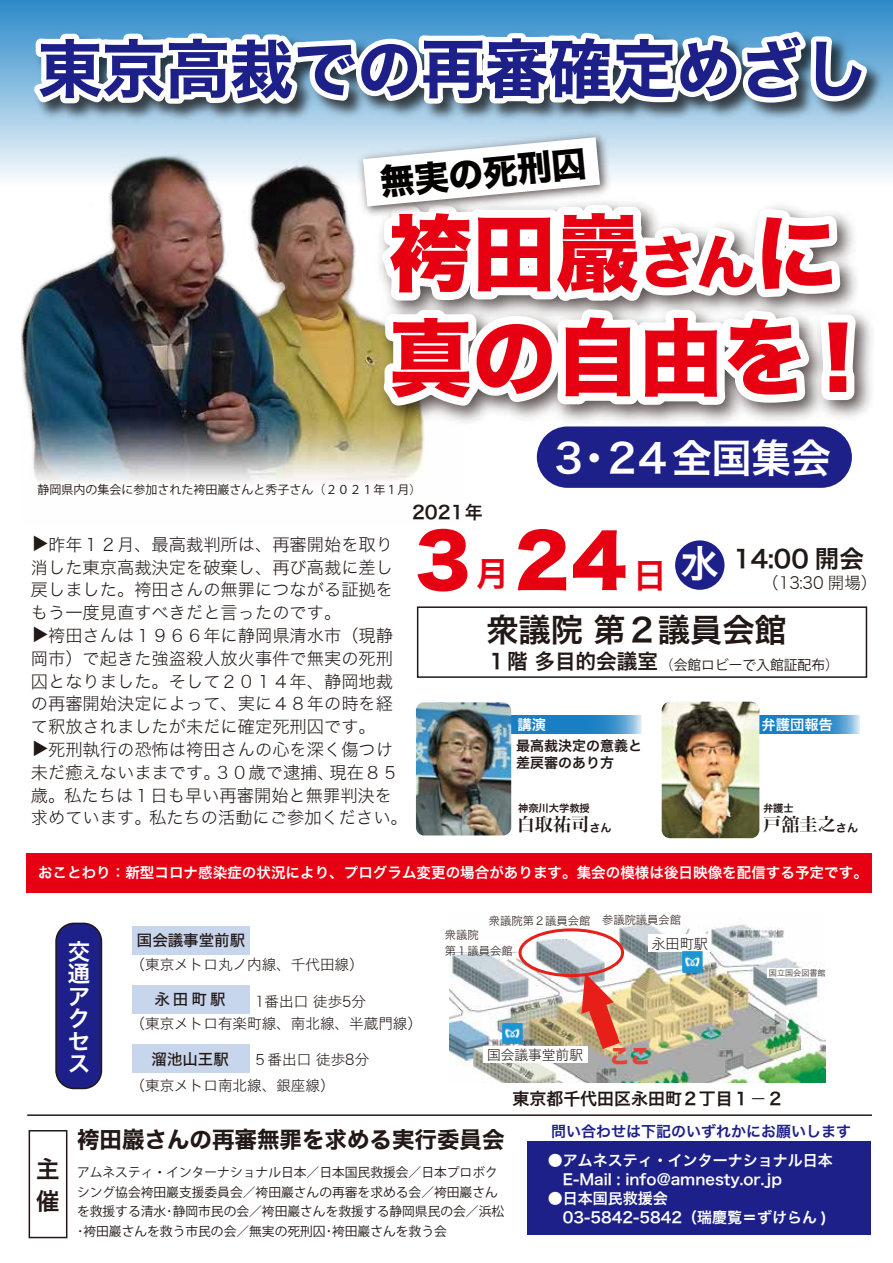
<style>
.page{position:relative;width:893px;height:1263px;background:#fff}
.page>*{position:absolute;margin:0;border:0;box-sizing:border-box;transform-origin:0 0}
.t1{font:83.4px/104.2px "Hiragino Kaku W8 90 msp RKSJ H";color:#e60012}
.t2{font:71.85px "Hiragino Kaku W8 90 msp RKSJ H";color:#e60012}
.t3{font:63.75px "Hiragino Kaku W7 90 msp RKSJ H";color:#1d2088}
.t4{font:39.75px "Hiragino Kaku W6 90 msp RKSJ H";color:#fff}
.t5{font:34.5px "Hiragino Kaku W8 90 msp RKSJ H";color:#040000}
.t6{font:32.1px "Hiragino Kaku W6 90 msp RKSJ H";color:#221815}
.t7{font:24.45px "Hiragino Kaku W6 90 msp RKSJ H";color:#221815}
.t8{font:23.55px/31.5px "Hiragino Kaku W6 90 msp RKSJ H";color:#221815}
.t9{font:22.5px "Hiragino Kaku W7 90 msp RKSJ H";color:#221815}
.t10{font:22.5px/22.5px "Hiragino Kaku W6 90 msp RKSJ H";color:#fff;text-align:justify}
.t11{font:20.55px "Hiragino Kaku W6 90 msp RKSJ H";color:#221815}
.t12{font:18.15px "Hiragino Min W6 90 msp RKSJ H";color:#221815}
.t13{font:18.15px "Hiragino Kaku W6 90 msp RKSJ H";color:#221815}
.t14{font:17.25px/22.8px "Hiragino Kaku W2 90 msp RKSJ H";color:#221815;text-align:justify}
.t15{font:16.95px "Hiragino Kaku W6 90 msp RKSJ H";color:#221815}
.t16{font:16.5px "Hiragino Kaku W2 90 msp RKSJ H";color:#221815}
.t17{font:15.45px "Hiragino Kaku W5 90 msp RKSJ H";color:#221815}
.t18{font:15px/18.9px "Hiragino Kaku W6 90 msp RKSJ H";color:#fff}
.t19{font:15px "Hiragino Kaku W6 90 msp RKSJ H";color:#1d2088}
.t20{font:14.55px "Hiragino Kaku W2 90 msp RKSJ H";color:#221815}
.t21{font:14.55px "Hiragino Kaku W6 90 msp RKSJ H";color:#fff}
.t22{font:14.25px "Hiragino Kaku W6 90 msp RKSJ H";color:#fff}
.t23{font:14.1px "Hiragino Kaku W2 90 msp RKSJ H";color:#221815}
.t24{font:13.95px/16.5px "Hiragino Kaku W6 90 msp RKSJ H";color:#221815}
.t25{font:13.8px "Koz Go Pr 6 N";color:#221815}
.t26{font:13.65px "Hiragino Kaku W2 90 msp RKSJ H";color:#221815}
.t27{font:12.75px/19.5px "Koz Go Pr 6 N";color:#221815}
.t28{font:12px "Koz Go Pr 6 N";color:#221815}
.t29{font:11.25px/16.2px "Hiragino Kaku W2 90 msp RKSJ H";color:#221815}
.t30{font:10.2px "Hiragino Kaku W6 90 msp RKSJ H";color:#221815}
.t31{font:8.1px "Hiragino Kaku W2 90 msp RKSJ H";color:#221815}
.s1{font-size:57.6px}
.s2{font-family:"Hiragino Kaku W6 90 msp RKSJ H";font-size:33.75px}
.s3{font-family:"Hiragino Kaku W6 90 msp RKSJ H";font-size:38.7px;color:#fff}
.s4{font-family:"Hiragino Kaku W6 90 msp RKSJ H";font-size:11.25px}
.s5{font-family:"Koz Go Pr 6 N"}
</style>
<div class="page">
<div style="left:0;top:0;width:893px;height:185px;background:linear-gradient(to bottom,#2a89c8,#f9fbfd)"></div>
<img style="left:30px;top:416px;width:394px;height:67px">
<svg style="left:759px;top:715px;width:101px;height:18px;background:#348ecb"></svg>
<div style="left:56px;top:923px;width:45px;height:165px;background:#1d2088;border-radius:18px"></div>
<div style="left:55px;top:923px;width:47px;height:166px;border:2px solid #221815;border-radius:18px"></div>
<div style="left:26px;top:853px;width:846px;height:40px;background:#e60012"></div>
<div style="left:675px;top:540px;width:49px;height:50px;background:#1d2088;border-radius:50%"></div>
<img style="left:874px;top:22px;width:19px;height:111px">
<img style="left:361px;top:184px;width:532px;height:258px">
<div style="left:537px;top:426px;width:315px;height:62px;background:#1d2088;border-radius:31px"></div>
<div style="left:29px;top:1130px;width:38px;height:108px;border:2px solid #221815"></div>
<div style="left:527px;top:1142px;width:344px;height:93px;background:#1d2088"></div>
<img style="left:662px;top:702px;width:97px;height:136px">
<svg style="left:511px;top:715px;width:131px;height:18px;background:#308cca"></svg>
<img style="left:416px;top:702px;width:95px;height:133px">
<div style="left:132px;top:926px;width:118px;height:28px;background:#c7d5ed"></div>
<div style="left:132px;top:985px;width:118px;height:28px;background:#c7d5ed"></div>
<div style="left:132px;top:1044px;width:118px;height:29px;background:#c7d5ed"></div>
<img style="left:450px;top:912px;width:375px;height:171px">
<div style="left:447px;top:942px;width:77px;height:10px;background:#fff"></div>
<svg style="left:513px;top:929px;width:77px;height:10px"></svg>
<div style="left:483px;top:1046px;width:104px;height:17px;background:#fff"></div>
<div style="left:648px;top:934px;width:63px;height:18px;background:#fff"></div>
<div style="left:601px;top:914px;width:77px;height:10px;background:#fff"></div>
<div style="left:768px;top:968px;width:59px;height:10px;background:#fff"></div>
<img style="left:503px;top:1024px;width:20px;height:20px">
<img style="left:682px;top:952px;width:21px;height:20px">
<div style="left:519px;top:928px;width:105px;height:49px;border:3px solid #e71f19;border-radius:50%"></div>
<hr style="left:27px;top:1114px;width:845px;height:2px;background:#221815">
<div style="left:417px;top:606px;width:450px;height:72px;border:2px solid #221815"></div>
<img style="left:22px;top:0;width:852px;height:416px">
<img style="left:581px;top:973px;width:67px;height:92px">
<h3 class="t3" style="left:38px;top:36px;width:831px">東京高裁での再審確定めざし</h3>
<h3 class="t5" style="left:379px;top:164px;width:208px;rotate:-5deg">無実の死刑囚</h3>
<h1 class="t1" style="left:389px;top:204px;width:492px">袴田巖<span class="s1">さん</span>に真の自由を！</h1>
<p class="t28" style="left:37px;top:483px;width:385px">静岡県内の集会に参加された袴田巖さんと秀子さん（２０２１年１月）</p>
<p class="t13" style="left:412px;top:503px;width:72px">2021年</p>
<h3 class="t4" style="left:549px;top:437px;width:284px">３・２４全国集会</h3>
<p class="t14" style="left:29px;top:552px;width:19px;rotate:-90deg">▼</p>
<p class="t14" style="left:31px;top:533px;width:364px;text-indent:17px">昨年１２月、最高裁判所は、再審開始を取り消した東京高裁決定を破棄し、再び高裁に差し戻しました。袴田さんの無罪につながる証拠をもう一度見直すべきだと言ったのです。</p>
<p class="t14" style="left:29px;top:643px;width:19px;rotate:-90deg">▼</p>
<p class="t14" style="left:31px;top:625px;width:364px;text-indent:17px">袴田さんは１９６６年に静岡県清水市（現静岡市）で起きた強盗殺人放火事件で無実の死刑囚となりました。そして２０１４年、静岡地裁の再審開始決定によって、実に４８年の時を経て釈放されましたが未だに確定死刑囚です。</p>
<p class="t14" style="left:29px;top:757px;width:19px;rotate:-90deg">▼</p>
<p class="t14" style="left:31px;top:739px;width:378px;text-align:left;text-indent:17px">死刑執行の恐怖は袴田さんの心を深く傷つけ未だ癒えないままです。３０歳で逮捕、現在８５歳。私たちは１日も早い再審開始と無罪判決を求めています。私たちの活動にご参加ください。</p>
<h2 class="t2" style="left:406px;top:522px;width:314px">３<span class="s2">月</span>２４<span class="s2">日</span><span class="s3">水</span></h2>
<h3 class="t7" style="left:733px;top:546px;width:132px">14:00 開会</h3>
<p class="t16" style="left:762px;top:574px;width:117px">（13:30 開場）</p>
<h3 class="t6" style="left:486px;top:614px;width:302px">衆議院 第２議員会館</h3>
<p class="t11" style="left:486px;top:651px;width:173px">１階 多目的会議室</p>
<p class="t25" style="left:660px;top:657px;width:180px">（会館ロビーで入館証配布）</p>
<p class="t22" style="left:517px;top:717px;width:30px">講演</p>
<p class="t22" style="left:761px;top:717px;width:73px">弁護団報告</p>
<p class="t24" style="left:516px;top:738px;width:127px">最高裁決定の意義と差戻審のあり方</p>
<p class="t30" style="left:518px;top:803px;width:73px">神奈川大学教授</p>
<p class="t30" style="left:763px;top:803px;width:32px">弁護士</p>
<p class="t12" style="left:517px;top:815px;width:96px">白取祐司<span class="s4">さん</span></p>
<p class="t12" style="left:763px;top:815px;width:96px">戸舘圭之<span class="s4">さん</span></p>
<p class="t21" style="left:38px;top:865px;width:831px">おことわり：新型コロナ感染症の状況により、プログラム変更の場合があります。集会の模様は後日映像を配信する予定です。</p>
<h3 class="t10" style="left:68px;top:941px;width:23px">交通アクセス</h3>
<p class="t17" style="left:137px;top:932px;width:110px">国会議事堂前駅</p>
<p class="t20" style="left:131px;top:957px;width:235px">（東京メトロ丸ノ内線、千代田線）</p>
<p class="t17" style="left:154px;top:991px;width:73px">永田町駅</p>
<p class="t20" style="left:255px;top:994px;width:113px">1番出口徒歩5分</p>
<p class="t20" style="left:131px;top:1016px;width:293px">（東京メトロ有楽町線、南北線、半蔵門線）</p>
<p class="t17" style="left:152px;top:1051px;width:79px">溜池山王駅</p>
<p class="t20" style="left:253px;top:1052px;width:118px">５番出口徒歩8分</p>
<p class="t20" style="left:131px;top:1078px;width:206px">（東京メトロ南北線、銀座線）</p>
<p class="t29" style="left:489px;top:913px;width:103px">衆議院第２議員会館</p>
<p class="t29" style="left:445px;top:927px;width:69px">衆議院<br>第１議員会館</p>
<p class="t29" style="left:602px;top:912px;width:80px">参議院議員会館</p>
<p class="t23" style="left:651px;top:936px;width:58px">永田町駅</p>
<p class="t26" style="left:487px;top:1048px;width:98px">国会議事堂前駅</p>
<p class="t31" style="left:769px;top:968px;width:58px">国立国会図書館</p>
<p class="t15" style="left:512px;top:1090px;width:273px">東京都千代田区永田町２丁目１<span class="s5">－</span>２</p>
<p class="t19" style="left:551px;top:1124px;width:301px">問い合わせは下記のいずれかにお願いします</p>
<h3 class="t9" style="left:77px;top:1128px;width:429px">袴田巖さんの再審無罪を求める実行委員会</h3>
<p class="t27" style="left:77px;top:1163px;width:429px">アムネスティ・インターナショナル日本／日本国民救援会／日本プロボクシング協会袴田巖支援委員会／袴田巖さんの再審を求める会／袴田巖さんを救援する清水･静岡市民の会／袴田巖さんを救援する静岡県民の会／浜松･袴田巖さんを救う市民の会／無実の死刑囚･袴田巖さんを救う会</p>
<h3 class="t8" style="left:36px;top:1154px;width:24px">主催</h3>
<p class="t18" style="left:548px;top:1151px;width:321px">●アムネスティ・インターナショナル日本 　　　E-Mail : info@amnesty.or.jp</p>
<p class="t18" style="left:548px;top:1189px;width:281px">●日本国民救援会<br>　03-5842-5842（瑞慶覧＝ずけらん )</p>
</div>
